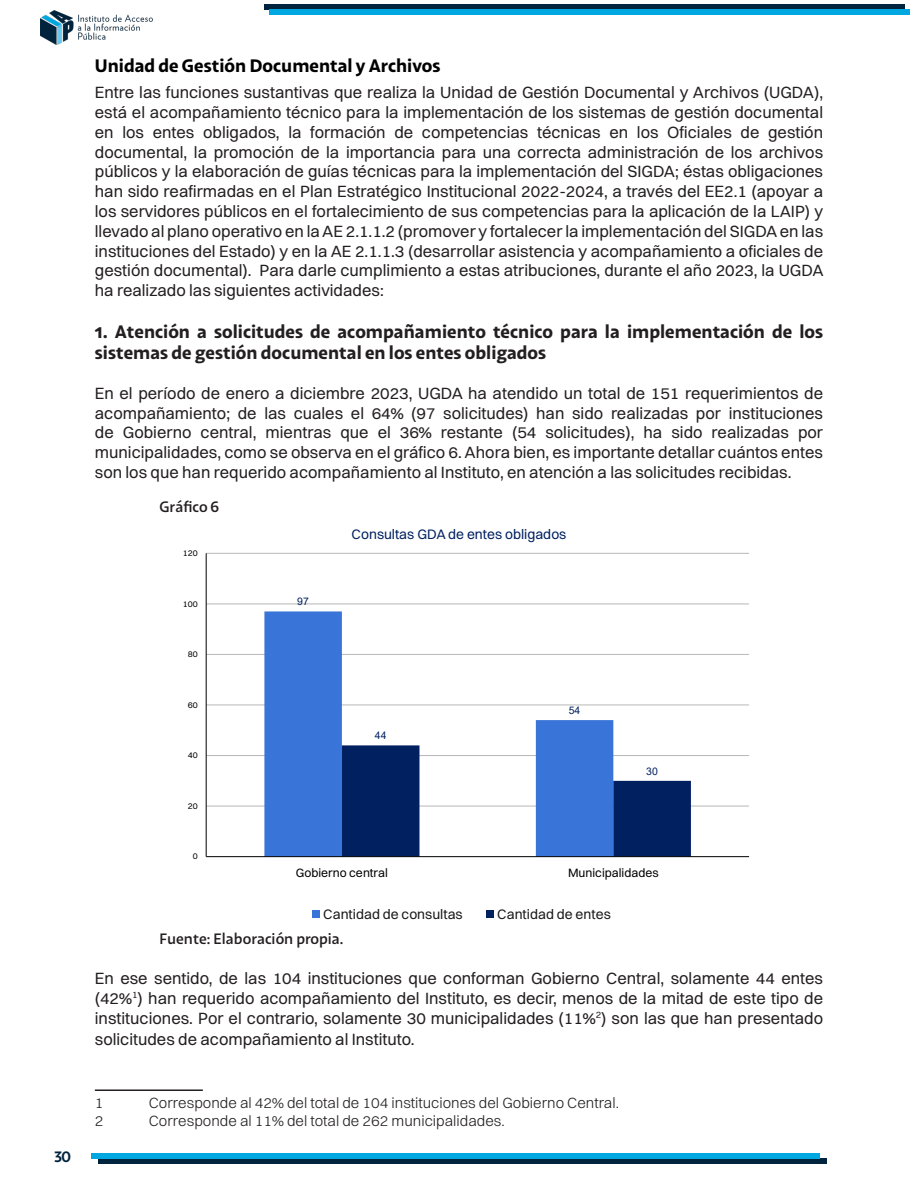
<style>
.page{position:relative;width:918px;height:1188px;background:#fff}
.page>*{position:absolute;margin:0;border:0;box-sizing:border-box;transform-origin:0 0}
.t1{font:700 18px/21.6px "Plein";color:#231f20}
.t2{font:700 18px "Plein";color:#000001}
.t3{font:700 18px "Verlag";color:#00243d}
.t4{font:16.5px/19.8px "Switzer";color:#231f20;text-align:justify}
.t5{font:300 15px "Switzer";color:#231f20}
.t6{font:500 15px "Plein";color:#231f20}
.t7{font:13.95px "Switzer";color:#1a1a1a}
.t8{font:13.95px "Switzer";color:#002060}
.t9{font:12.3px "Switzer";color:#000}
.t10{font:10.5px "Arial";letter-spacing:.005em;color:#002060}
.t11{font:8.7px "Switzer";color:#000}
</style>
<div class="page">
<img style="left:40px;top:11px;width:113px;height:34px">
<div style="left:264px;top:4px;width:640px;height:6px;background:#00243d"></div>
<div style="left:98px;top:1158px;width:728px;height:6px;background:#00243d"></div>
<div style="left:269px;top:10px;width:641px;height:5px;background:#00a7e1"></div>
<div style="left:92px;top:1153px;width:728px;height:5px;background:#00a7e1"></div>
<hr style="left:95px;top:1089px;width:108px;height:2px;background:#231f20">
<hr style="left:206px;top:806px;width:543px;height:1px;background:#b7b7b7">
<hr style="left:206px;top:755px;width:543px;height:1px;background:#b7b7b7">
<hr style="left:206px;top:705px;width:543px;height:1px;background:#b7b7b7">
<hr style="left:206px;top:654px;width:543px;height:1px;background:#b7b7b7">
<hr style="left:206px;top:604px;width:543px;height:1px;background:#b7b7b7">
<hr style="left:206px;top:553px;width:543px;height:1px;background:#b7b7b7">
<svg style="left:264px;top:611px;width:349px;height:245px"></svg>
<svg style="left:342px;top:745px;width:349px;height:111px"></svg>
<hr style="left:206px;top:553px;width:1px;height:304px;background:#000">
<hr style="left:206px;top:856px;width:543px;height:1px;background:#000">
<div style="left:312px;top:910px;width:8px;height:8px;background:#3975d8"></div>
<div style="left:486px;top:910px;width:8px;height:8px;background:#002060"></div>
<p class="t3" style="left:54px;top:1141px;width:19px">30</p>
<p class="t2" style="left:95px;top:53px;width:347px">Unidad de Gestión Documental y Archivos</p>
<p class="t4" style="left:95px;top:82px;width:730px">Entre las funciones sustantivas que realiza la Unidad de Gestión Documental y Archivos (UGDA), está el acompañamiento técnico para la implementación de los sistemas de gestión documental en los entes obligados, la formación de competencias técnicas en los Oficiales de gestión documental, la promoción de la importancia para una correcta administración de los archivos públicos y la elaboración de guías técnicas para la implementación del SIGDA; éstas obligaciones han sido reafirmadas en el Plan Estratégico Institucional 2022-2024, a través del EE2.1 (apoyar a los servidores públicos en el fortalecimiento de sus competencias para la aplicación de la LAIP) y llevado al plano operativo en la AE 2.1.1.2 (promover y fortalecer la implementación del SIGDA en las instituciones del Estado) y en la AE 2.1.1.3 (desarrollar asistencia y acompañamiento a oficiales de gestión documental). Para darle cumplimiento a estas atribuciones, durante el año 2023, la UGDA ha realizado las siguientes actividades:</p>
<p class="t1" style="left:95px;top:320px;width:730px">1. Atención a solicitudes de acompañamiento técnico para la implementación de los sistemas de gestión documental en los entes obligados</p>
<p class="t4" style="left:95px;top:383px;width:730px">En el período de enero a diciembre 2023, UGDA ha atendido un total de 151 requerimientos de acompañamiento; de las cuales el 64% (97 solicitudes) han sido realizadas por instituciones de Gobierno central, mientras que el 36% restante (54 solicitudes), ha sido realizadas por municipalidades, como se observa en el gráfico 6. Ahora bien, es importante detallar cuántos entes son los que han requerido acompañamiento al Instituto, en atención a las solicitudes recibidas.</p>
<p class="t6" style="left:159px;top:497px;width:61px">Gráfico 6</p>
<p class="t11" style="left:183px;top:548px;width:17px">120</p>
<p class="t11" style="left:183px;top:598px;width:17px">100</p>
<p class="t11" style="left:188px;top:649px;width:12px">80</p>
<p class="t11" style="left:188px;top:699px;width:12px">60</p>
<p class="t11" style="left:188px;top:750px;width:12px">40</p>
<p class="t11" style="left:188px;top:801px;width:12px">20</p>
<p class="t11" style="left:193px;top:851px;width:6px">0</p>
<p class="t10" style="left:297px;top:594px;width:13px">97</p>
<p class="t8" style="left:352px;top:526px;width:216px">Consultas GDA de entes obligados</p>
<p class="t10" style="left:375px;top:728px;width:13px">44</p>
<p class="t10" style="left:569px;top:703px;width:13px">54</p>
<p class="t10" style="left:646px;top:764px;width:13px">30</p>
<p class="t9" style="left:296px;top:865px;width:94px">Gobierno central</p>
<p class="t9" style="left:568px;top:865px;width:92px">Municipalidades</p>
<p class="t7" style="left:323px;top:905px;width:141px">Cantidad de consultas</p>
<p class="t7" style="left:497px;top:905px;width:115px">Cantidad de entes</p>
<p class="t6" style="left:159px;top:929px;width:186px">Fuente: Elaboración propia.</p>
<p class="t4" style="left:95px;top:968px;width:730px">En ese sentido, de las 104 instituciones que conforman Gobierno Central, solamente 44 entes (42%<sup>1</sup>) han requerido acompañamiento del Instituto, es decir, menos de la mitad de este tipo de instituciones. Por el contrario, solamente 30 municipalidades (11%<sup>2</sup>) son las que han presentado</p>
<p class="t4" style="left:95px;top:1030px;width:321px">solicitudes de acompañamiento al Instituto.</p>
<p class="t5" style="left:95px;top:1094px;width:10px">1</p>
<p class="t5" style="left:149px;top:1094px;width:472px">Corresponde al 42% del total de 104 instituciones del Gobierno Central.</p>
<p class="t5" style="left:95px;top:1112px;width:10px">2</p>
<p class="t5" style="left:149px;top:1112px;width:357px">Corresponde al 11% del total de 262 municipalidades.</p>
</div>
